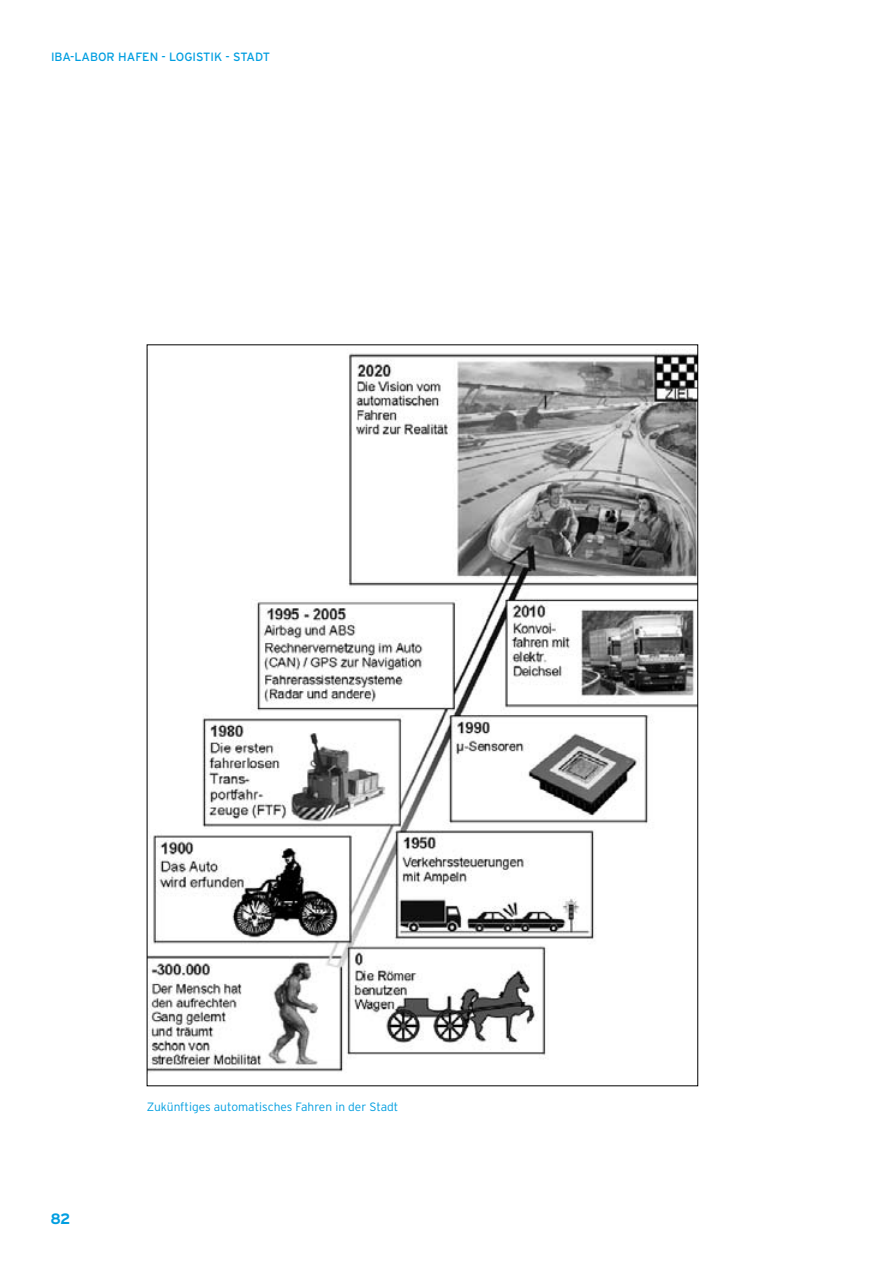
<style>
.page{position:relative;width:893px;height:1263px;background:#fff}
.page>*{position:absolute;margin:0;border:0;box-sizing:border-box;transform-origin:0 0}
.t1{font:700 15px "Interstate";color:#009ee0}
.t2{font:300 12px "Interstate";color:#009ee0}
.t3{font:12px "Interstate";color:#009ee0}
</style>
<div class="page">
<img style="left:149px;top:353px;width:547px;height:719px">
<p class="t3" style="left:51px;top:50px;width:85px">IBA-LABOR HAFEN</p>
<p class="t3" style="left:161px;top:50px;width:110px">- LOGISTIK - STADT</p>
<p class="t1" style="left:50px;top:1210px;width:22px">82</p>
<p class="t2" style="left:147px;top:1100px;width:253px">Zukünftiges automatisches Fahren in der Stadt</p>
</div>
